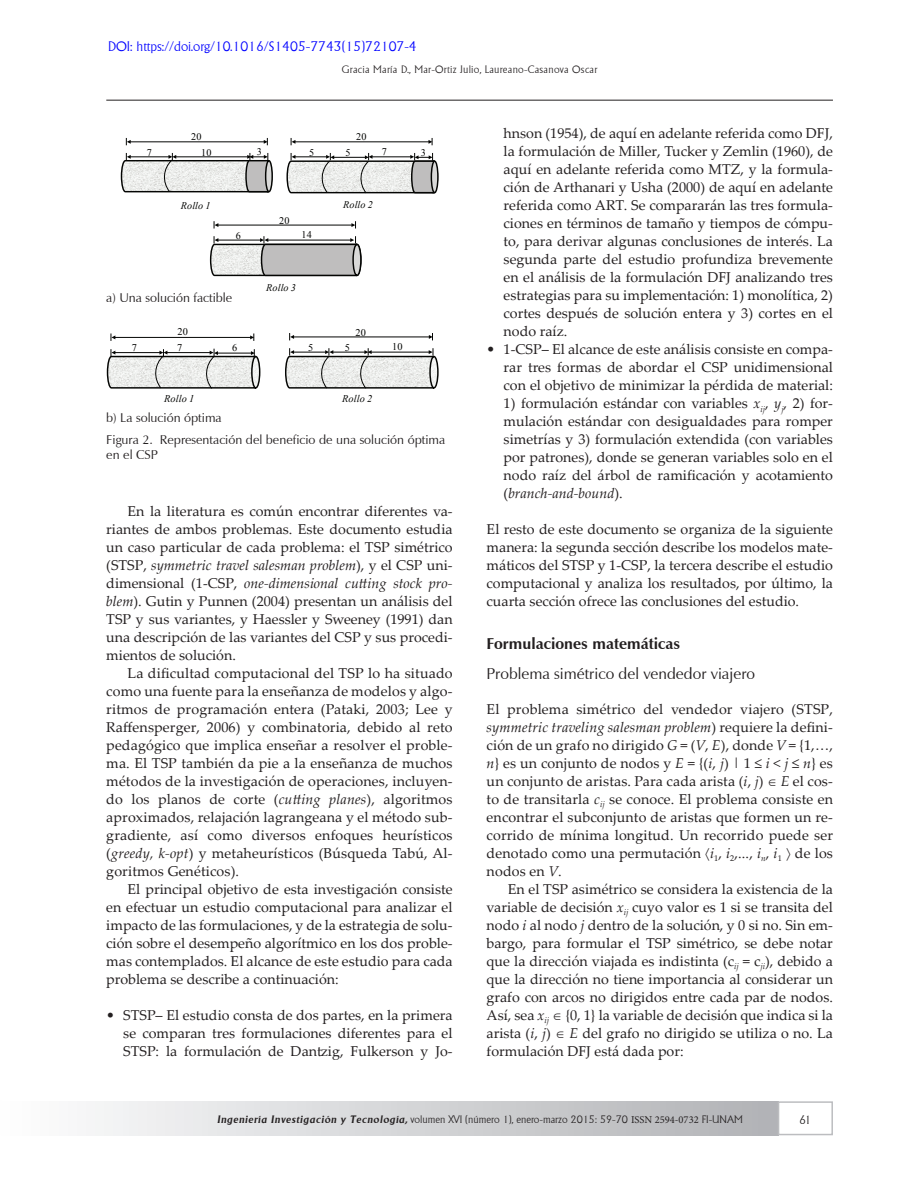
<style>
.page{position:relative;width:918px;height:1188px;background:#fff}
.page>*{position:absolute;margin:0;border:0;box-sizing:border-box;transform-origin:0 0}
.t1{font:15.75px "Zapf Humanist 601 BT";color:#231f20}
.t2{font:700 15.75px "Zapf Humanist 601 BT";color:#231f20}
.t3{font:14.25px/18px "Palatino Linotype";color:#231f20;text-align:justify}
.t4{font:300 13.5px "Adelon";color:#00f}
.t5{font:12.75px/22.5px "Zapf Humanist 601 BT";color:#231f20}
.t6{font:300 12px "Adelon";color:#231f20}
.t7{font:300 10.5px "Adelon";color:#231f20}
.t8{font:300 10.5px "Adelon";letter-spacing:.025em;color:#231f20}
.t9{font:italic 10.35px "Times New Roman";letter-spacing:.01em;color:#040503}
.t10{font:10.35px "Times New Roman";color:#040503}
.t11{font:italic 10.2px "Times New Roman";letter-spacing:.01em;color:#040503}
.t12{font:10.2px "Times New Roman";letter-spacing:.025em;color:#040503}
.s1{font-style:italic}
.s2{font-weight:600;font-style:italic}
.s3{font-family:"Minion Pro";font-weight:400}
</style>
<div class="page">
<div style="left:0;top:1101px;width:778px;height:34px;background:linear-gradient(to right,#fefefe,#b0b2b5)"></div>
<div style="left:778px;top:1101px;width:55px;height:34px;border:2px solid #bcbdc0"></div>
<hr style="left:0;top:1101px;width:2px;height:34px;background:#fefefe">
<hr style="left:106px;top:100px;width:727px;height:1px;background:#231f20">
<hr style="left:130px;top:142px;width:134px;height:1px;background:#040503">
<svg style="left:264px;top:138px;width:4px;height:7px"></svg>
<svg style="left:126px;top:138px;width:5px;height:7px"></svg>
<svg style="left:120px;top:153px;width:153px;height:40px"></svg>
<hr style="left:295px;top:142px;width:134px;height:1px;background:#040503">
<svg style="left:429px;top:138px;width:4px;height:7px"></svg>
<svg style="left:291px;top:138px;width:4px;height:7px"></svg>
<svg style="left:286px;top:153px;width:153px;height:41px"></svg>
<hr style="left:218px;top:225px;width:134px;height:1px;background:#040503">
<svg style="left:351px;top:221px;width:5px;height:8px"></svg>
<svg style="left:214px;top:221px;width:4px;height:8px"></svg>
<svg style="left:209px;top:236px;width:153px;height:41px"></svg>
<hr style="left:115px;top:337px;width:136px;height:1px;background:#040503">
<svg style="left:250px;top:334px;width:5px;height:7px"></svg>
<svg style="left:111px;top:334px;width:4px;height:7px"></svg>
<hr style="left:293px;top:337px;width:137px;height:1px;background:#040503">
<svg style="left:429px;top:333px;width:4px;height:7px"></svg>
<svg style="left:289px;top:333px;width:5px;height:7px"></svg>
<svg style="left:106px;top:349px;width:155px;height:40px"></svg>
<svg style="left:285px;top:348px;width:154px;height:41px"></svg>
<p class="t4" style="left:108px;top:38px;width:310px">DOI: https://doi.org/10.1016/S1405-7743(15)72107-4</p>
<p class="t8" style="left:342px;top:63px;width:257px">Gracia María D., Mar-Ortiz Julio, Laureano-Casanova Oscar</p>
<p class="t12" style="left:191px;top:130px;width:12px">20</p>
<p class="t12" style="left:356px;top:130px;width:12px">20</p>
<p class="t12" style="left:147px;top:145px;width:7px">7</p>
<p class="t12" style="left:201px;top:145px;width:12px">10</p>
<p class="t12" style="left:257px;top:145px;width:7px">3</p>
<p class="t12" style="left:309px;top:146px;width:7px">5</p>
<p class="t12" style="left:346px;top:146px;width:7px">5</p>
<p class="t12" style="left:382px;top:145px;width:7px">7</p>
<p class="t12" style="left:421px;top:146px;width:7px">3</p>
<p class="t11" style="left:181px;top:199px;width:31px">Rollo 1</p>
<p class="t11" style="left:343px;top:197px;width:31px">Rollo 2</p>
<p class="t12" style="left:279px;top:213px;width:12px">20</p>
<p class="t12" style="left:236px;top:229px;width:7px">6</p>
<p class="t12" style="left:302px;top:228px;width:12px">14</p>
<p class="t5" style="left:106px;top:286px;width:128px">a) Una solución factible</p>
<p class="t10" style="left:177px;top:325px;width:12px">20</p>
<p class="t11" style="left:266px;top:280px;width:31px">Rollo 3</p>
<p class="t10" style="left:355px;top:325px;width:12px">20</p>
<p class="t10" style="left:177px;top:341px;width:7px">7</p>
<p class="t10" style="left:308px;top:341px;width:7px">5</p>
<p class="t10" style="left:345px;top:341px;width:7px">5</p>
<p class="t10" style="left:392px;top:340px;width:12px">10</p>
<p class="t10" style="left:132px;top:341px;width:7px">7</p>
<p class="t10" style="left:232px;top:341px;width:7px">6</p>
<p class="t9" style="left:164px;top:392px;width:32px">Rollo 1</p>
<p class="t9" style="left:342px;top:392px;width:32px">Rollo 2</p>
<p class="t5" style="left:106px;top:406px;width:341px">b) La solución óptima<br>Figura 2. Representación del beneficio de una solución óptima</p>
<p class="t5" style="left:106px;top:444px;width:53px">en el CSP</p>
<p class="t3" style="left:106px;top:502px;width:348px;text-indent:21px">En la literatura es común encontrar diferentes va&shy;riantes de ambos problemas. Este documento estudia un caso particular de cada problema: el TSP simétrico (STSP, <span class="s1">symmetric travel salesman problem</span>), y el CSP uni&shy;dimensional (1-CSP, <span class="s1">one-dimensional cutting stock pro&shy;blem</span>). Gutin y Punnen (2004) presentan un análisis del TSP y sus variantes, y Haessler y Sweeney (1991) dan una descripción de las variantes del CSP y sus procedi&shy;mientos de solución.</p>
<p class="t3" style="left:106px;top:664px;width:348px;text-indent:21px">La dificultad computacional del TSP lo ha situado como una fuente para la enseñanza de modelos y algo&shy;ritmos de programación entera (Pataki, 2003; Lee y Raffensperger, 2006) y combinatoria, debido al reto pedagógico que implica enseñar a resolver el proble&shy;ma. El TSP también da pie a la enseñanza de muchos métodos de la investigación de operaciones, incluyen&shy;do los planos de corte (<span class="s1">cutting planes</span>), algoritmos aproximados, relajación lagrangeana y el método sub&shy;gradiente, así como diversos enfoques heurísticos (<span class="s1">greedy, k-opt</span>) y metaheurísticos (Búsqueda Tabú, Al&shy;goritmos Genéticos).</p>
<p class="t3" style="left:106px;top:880px;width:348px;text-indent:21px">El principal objetivo de esta investigación consiste en efectuar un estudio computacional para analizar el impacto de las formulaciones, y de la estrategia de solu&shy;ción sobre el desempeño algorítmico en los dos proble&shy;mas contemplados. El alcance de este estudio para cada problema se describe a continuación:</p>
<p class="t3" style="left:123px;top:1006px;width:331px;text-indent:-17px">• STSP– El estudio consta de dos partes, en la primera se comparan tres formulaciones diferentes para el STSP: la formulación de Dantzig, Fulkerson y Jo-</p>
<p class="t3" style="left:504px;top:124px;width:331px">hnson (1954), de aquí en adelante referida como DFJ, la formulación de Miller, Tucker y Zemlin (1960), de aquí en adelante referida como MTZ, y la formula&shy;ción de Arthanari y Usha (2000) de aquí en adelante referida como ART. Se compararán las tres formula&shy;ciones en términos de tamaño y tiempos de cómpu&shy;to, para derivar algunas conclusiones de interés. La segunda parte del estudio profundiza brevemente en el análisis de la formulación DFJ analizando tres estrategias para su implementación: 1) monolítica, 2) cortes después de solución entera y 3) cortes en el nodo raíz.</p>
<p class="t3" style="left:504px;top:339px;width:331px;text-indent:-17px">• 1-CSP– El alcance de este análisis consiste en compa&shy;rar tres formas de abordar el CSP unidimensional con el objetivo de minimizar la pérdida de material:</p>
<p class="t3" style="left:504px;top:393px;width:331px">1) formulación estándar con variables <span class="s1">x</span><sub>ij</sub>, <span class="s1">y</span><sub>j</sub>, 2) for&shy;mulación estándar con desigualdades para romper simetrías y 3) formulación extendida (con variables por patrones), donde se generan variables solo en el nodo raíz del árbol de ramificación y acotamiento (<span class="s1">branch-and-bound</span>).</p>
<p class="t3" style="left:487px;top:520px;width:348px">El resto de este documento se organiza de la siguiente manera: la segunda sección describe los modelos mate&shy;máticos del STSP y 1-CSP, la tercera describe el estudio computacional y analiza los resultados, por último, la cuarta sección ofrece las conclusiones del estudio.</p>
<p class="t2" style="left:487px;top:634px;width:195px">Formulaciones matemáticas</p>
<p class="t1" style="left:487px;top:664px;width:270px">Problema simétrico del vendedor viajero</p>
<p class="t3" style="left:487px;top:699px;width:348px">El problema simétrico del vendedor viajero (STSP, <span class="s1">symmetric traveling salesman problem</span>) requiere la defini&shy;ción de un grafo no dirigido <span class="s1">G</span> = (<span class="s1">V</span>, <span class="s1">E</span>), donde <span class="s1">V</span> = {1,…, <span class="s1">n</span>} es un conjunto de nodos y <span class="s1">E</span> = {(<span class="s1">i</span>, <span class="s1">j</span>) | 1 ≤ <span class="s1">i</span> &lt; <span class="s1">j</span> ≤ <span class="s1">n</span>} es un conjunto de aristas. Para cada arista (<span class="s1">i</span>, <span class="s1">j</span>) ∈ <span class="s1">E</span> el cos&shy;to de transitarla <span class="s1">c</span><sub>ij</sub> se conoce. El problema consiste en encontrar el subconjunto de aristas que formen un re&shy;corrido de mínima longitud. Un recorrido puede ser denotado como una permutación 〈<span class="s1">i</span><sub>1</sub>, <span class="s1">i</span><sub>2</sub>,..., <span class="s1">i</span><sub>n</sub>, <span class="s1">i</span><sub>1</sub> 〉 de los nodos en <span class="s1">V</span>.</p>
<p class="t3" style="left:487px;top:879px;width:348px;text-indent:21px">En el TSP asimétrico se considera la existencia de la variable de decisión <span class="s1">x</span><sub>ij</sub> cuyo valor es 1 si se transita del nodo <span class="s1">i</span> al nodo <span class="s1">j</span> dentro de la solución, y 0 si no. Sin em&shy;bargo, para formular el TSP simétrico, se debe notar que la dirección viajada es indistinta (c<sub>ij</sub> = c<sub>ji</sub>), debido a que la dirección no tiene importancia al considerar un grafo con arcos no dirigidos entre cada par de nodos.<br>Así, sea <span class="s1">x</span><sub>ij</sub> ∈ {0, 1} la variable de decisión que indica si la arista (<span class="s1">i</span>, <span class="s1">j</span>) ∈ <span class="s1">E</span> del grafo no dirigido se utiliza o no. La formulación DFJ está dada por:</p>
<p class="t7" style="left:217px;top:1113px;width:527px"><span class="s2">Ingeniería Investigación y Tecnología,</span> volumen XVI (número 1), enero-marzo 2015: 59-70 <span class="s3">ISSN 2594-0732</span> FI-UNAM</p>
<p class="t6" style="left:799px;top:1113px;width:14px">61</p>
</div>
